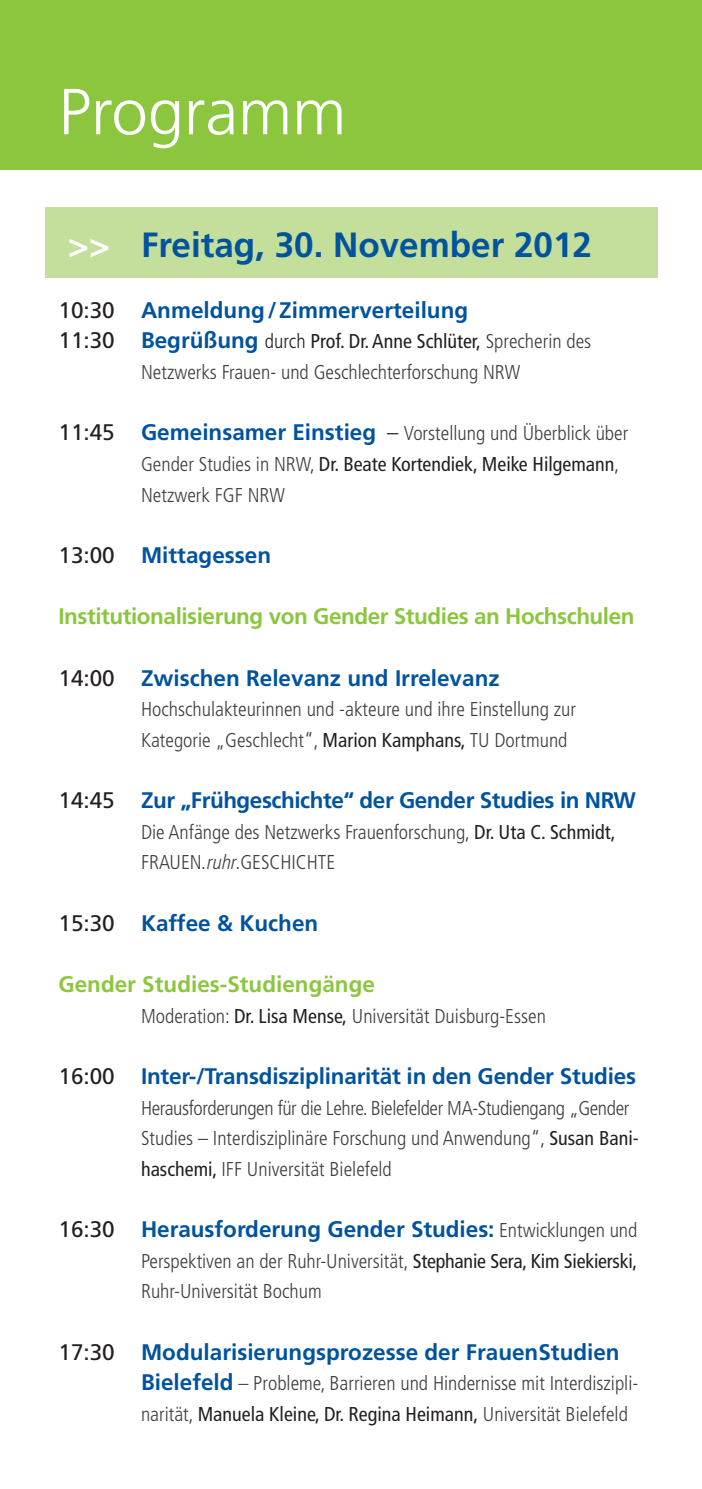
<style>
.page{position:relative;width:702px;height:1489px;background:#fff}
.page>*{position:absolute;margin:0;border:0;box-sizing:border-box;transform-origin:0 0}
.t1{font:300 65px "Frutiger";color:#fff}
.t2{font:700 35px "Frutiger LT Std";color:#01539e}
.t3{font:700 22.5px "Frutiger LT Std";color:#01539e}
.t4{font:700 22.5px "Frutiger LT Std";letter-spacing:-.02em;color:#8bc63e}
.t5{font:700 22.5px "Frutiger LT Std";letter-spacing:-.02em;color:#01539e}
.t6{font:700 22.5px "Frutiger LT Std";color:#8bc63e}
.t7{font:300 condensed 20px/30.5px "Frutiger LT Std";color:#3e3e3f}
.s1{color:#fff}
.s2{font-weight:400;color:#231f20}
.s3{font-weight:400;font-stretch:normal;font-size:22.5px;color:#231f20}
.s4{font-weight:700;font-stretch:normal;font-size:22.5px;color:#01539e}
.s5{color:#231f20}
.s6{font-size:22.5px;color:#231f20}
.s7{font-style:italic}
.s8{font-weight:300;font-stretch:condensed;font-size:20px;color:#3e3e3f}
</style>
<div class="page">
<div style="left:45px;top:208px;width:612px;height:70px;background:#c4df9b"></div>
<div style="left:0;top:0;width:702px;height:169px;background:#8bc63e"></div>
<p class="t1" style="left:58px;top:75px;width:289px">Programm</p>
<p class="t2" style="left:68px;top:224px;width:525px"><span class="s1">&gt;&gt;</span> Freitag, 30. November 2012</p>
<p class="t3" style="left:58px;top:297px;width:411px"><span class="s2">10:30</span> Anmeldung/Zimmerverteilung</p>
<p class="t7" style="left:58px;top:326px;width:534px;text-align:center"><span class="s3">11:30</span> <span class="s4">Begrüßung</span> <span class="s5">durch</span> <span class="s2">Prof. Dr. Anne Schlüter,</span> Sprecherin des<br>Netzwerks Frauen- und Geschlechterforschung NRW</p>
<p class="t7" style="left:141px;top:418px;width:488px;text-indent:-82px"><span class="s3">11:45</span> <span class="s4">Gemeinsamer Einstieg</span> <span class="s6">–</span> Vorstellung und Überblick über<br>Gender Studies in NRW, <span class="s2">Dr. Beate Kortendiek, Meike Hilgemann</span>,<br>Netzwerk FGF NRW</p>
<p class="t3" style="left:58px;top:542px;width:214px"><span class="s2">13:00</span> Mittagessen</p>
<p class="t4" style="left:58px;top:603px;width:577px">Institutionalisierung von Gender Studies an Hochschulen</p>
<p class="t3" style="left:58px;top:664px;width:442px"><span class="s2">14:00</span> Zwischen Relevanz und Irrelevanz</p>
<p class="t7" style="left:141px;top:694px;width:436px">Hochschulakteurinnen und -akteure und ihre Einstellung zur</p>
<p class="t7" style="left:141px;top:725px;width:428px">Kategorie „Geschlecht“, <span class="s2">Marion Kamphans,</span> TU Dortmund</p>
<p class="t5" style="left:58px;top:787px;width:579px"><span class="s2">14:45</span> Zur „Frühgeschichte“ der Gender Studies in NRW</p>
<p class="t7" style="left:141px;top:816px;width:476px">Die Anfänge des Netzwerks Frauenforschung, <span class="s2">Dr. Uta C. Schmidt,<br></span>FRAUEN.<span class="s7">ruhr</span>.GESCHICHTE</p>
<p class="t3" style="left:58px;top:909px;width:261px"><span class="s2">15:30</span> Kaffee &amp; Kuchen</p>
<p class="t6" style="left:58px;top:970px;width:318px">Gender Studies-Studiengänge</p>
<p class="t7" style="left:141px;top:1000px;width:406px">Moderation: <span class="s2">Dr. Lisa Mense,</span> Universität Duisburg-Essen</p>
<p class="t3" style="left:58px;top:1062px;width:579px"><span class="s2">16:00</span> Inter-/Transdisziplinarität in den Gender Studies</p>
<p class="t7" style="left:141px;top:1092px;width:499px">Herausforderungen für die Lehre. Bielefelder MA-Studiengang „Gender<br>Studies – Interdisziplinäre Forschung und Anwendung“, <span class="s2">Susan Bani&shy;haschemi,</span> IFF Universität Bielefeld</p>
<p class="t3" style="left:58px;top:1215px;width:580px"><span class="s2">16:30</span> Herausforderung Gender Studies: <span class="s8">Entwicklungen und</span></p>
<p class="t7" style="left:141px;top:1245px;width:498px">Perspektiven an der Ruhr-Universität, <span class="s2">Stephanie Sera, Kim Siekierski,<br></span>Ruhr-Universität Bochum</p>
<p class="t3" style="left:58px;top:1338px;width:562px"><span class="s2">17:30</span> Modularisierungsprozesse der FrauenStudien</p>
<p class="t7" style="left:141px;top:1368px;width:499px"><span class="s4">Bielefeld</span> – Probleme, Barrieren und Hindernisse mit Interdiszipli&shy;narität, <span class="s2">Manuela Kleine, Dr. Regina Heimann,</span> Universität Bielefeld</p>
</div>
